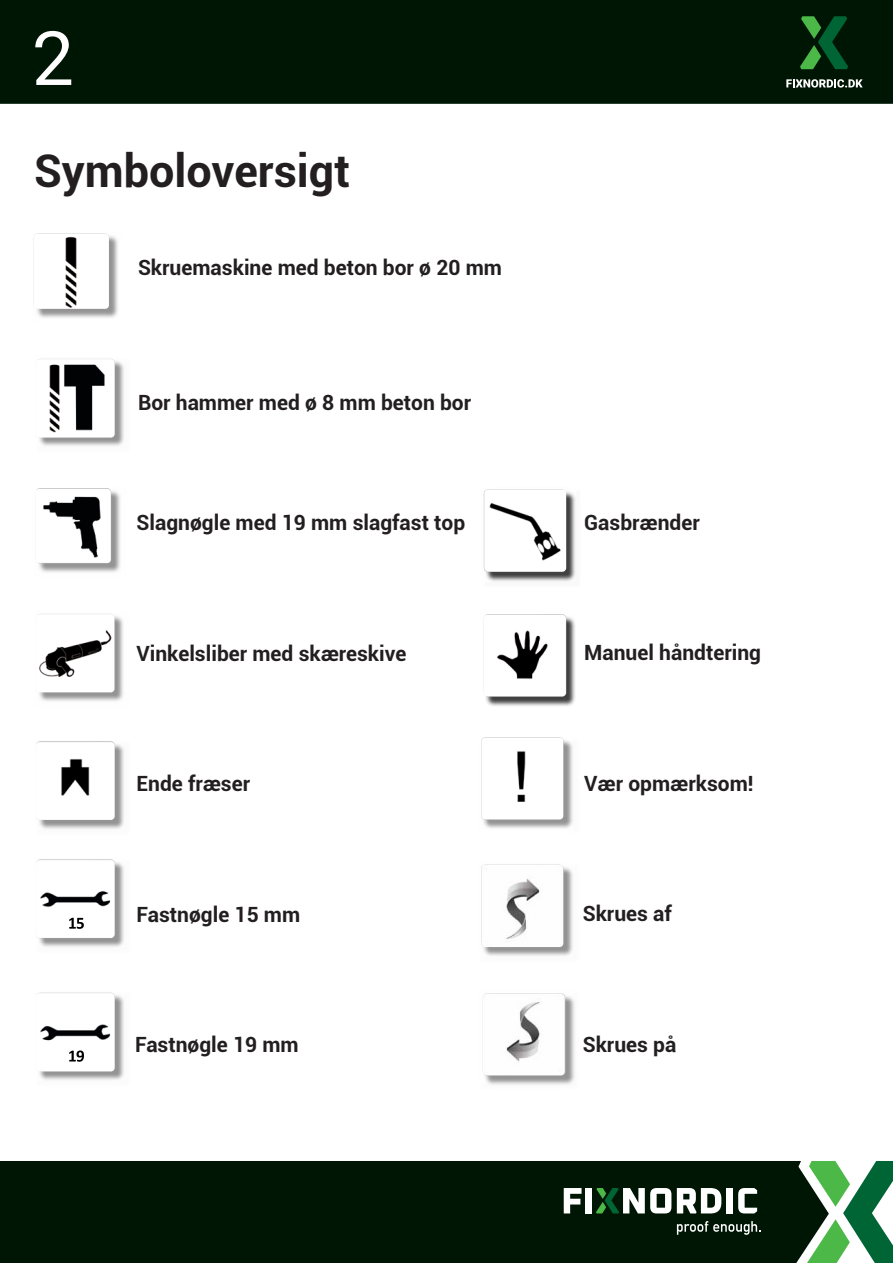
<style>
.page{position:relative;width:893px;height:1263px;background:#fff}
.page>*{position:absolute;margin:0;border:0;box-sizing:border-box;transform-origin:0 0}
.t1{font:75px "Roboto";color:#fff}
.t2{font:700 45px "Roboto";color:#231f20}
.t3{font:700 21px "Roboto";color:#231f20}
</style>
<div class="page">
<img style="left:483px;top:867px;width:90px;height:89px">
<img style="left:481px;top:864px;width:83px;height:83px">
<img style="left:483px;top:740px;width:90px;height:88px">
<img style="left:481px;top:737px;width:83px;height:83px">
<img style="left:39px;top:613px;width:84px;height:88px">
<img style="left:38px;top:614px;width:77px;height:78px">
<img style="left:33px;top:233px;width:85px;height:85px">
<img style="left:34px;top:234px;width:75px;height:75px">
<img style="left:38px;top:491px;width:83px;height:82px">
<img style="left:36px;top:488px;width:75px;height:75px">
<img style="left:39px;top:744px;width:85px;height:85px">
<img style="left:36px;top:741px;width:79px;height:79px">
<img style="left:39px;top:358px;width:85px;height:88px">
<img style="left:38px;top:359px;width:77px;height:79px">
<img style="left:39px;top:992px;width:85px;height:88px">
<img style="left:37px;top:993px;width:78px;height:78px">
<img style="left:39px;top:862px;width:85px;height:85px">
<img style="left:36px;top:859px;width:79px;height:79px">
<img style="left:482px;top:996px;width:93px;height:89px">
<img style="left:483px;top:993px;width:82px;height:83px">
<img style="left:485px;top:616px;width:90px;height:90px">
<img style="left:484px;top:614px;width:82px;height:83px">
<img style="left:483px;top:492px;width:93px;height:90px">
<img style="left:484px;top:489px;width:82px;height:83px">
<svg style="left:69px;top:918px;width:15px;height:11px"></svg>
<svg style="left:69px;top:1050px;width:15px;height:12px"></svg>
<div style="left:0;top:0;width:893px;height:104px;background:#001604"></div>
<svg style="left:800px;top:16px;width:48px;height:53px"></svg>
<svg style="left:786px;top:79px;width:77px;height:9px"></svg>
<div style="left:0;top:1161px;width:807px;height:102px;background:#001604"></div>
<svg style="left:807px;top:1161px;width:86px;height:102px"></svg>
<svg style="left:677px;top:1221px;width:84px;height:14px"></svg>
<svg style="left:564px;top:1188px;width:18px;height:25px"></svg>
<div style="left:585px;top:1188px;width:7px;height:25px;background:#fff"></div>
<svg style="left:677px;top:1188px;width:44px;height:25px"></svg>
<div style="left:726px;top:1188px;width:7px;height:25px;background:#fff"></div>
<svg style="left:738px;top:1188px;width:19px;height:25px"></svg>
<svg style="left:596px;top:1188px;width:75px;height:25px"></svg>
<h1 class="t1" style="left:32px;top:6px;width:44px">2</h1>
<p class="t2" style="left:34px;top:139px;width:317px">Symboloversigt</p>
<p class="t3" style="left:138px;top:253px;width:365px">Skruemaskine med beton bor ø 20 mm</p>
<p class="t3" style="left:138px;top:388px;width:335px">Bor hammer med ø 8 mm beton bor</p>
<p class="t3" style="left:136px;top:508px;width:330px">Slagnøgle med 19 mm slagfast top</p>
<p class="t3" style="left:136px;top:638px;width:271px">Vinkelsliber med skæreskive</p>
<p class="t3" style="left:136px;top:769px;width:115px">Ende fræser</p>
<p class="t3" style="left:136px;top:899px;width:165px">Fastnøgle 15 mm</p>
<p class="t3" style="left:135px;top:1030px;width:165px">Fastnøgle 19 mm</p>
<p class="t3" style="left:584px;top:507px;width:117px">Gasbrænder</p>
<p class="t3" style="left:584px;top:638px;width:178px">Manuel håndtering</p>
<p class="t3" style="left:584px;top:768px;width:171px">Vær opmærksom!</p>
<p class="t3" style="left:583px;top:899px;width:91px">Skrues af</p>
<p class="t3" style="left:583px;top:1029px;width:95px">Skrues på</p>
</div>
